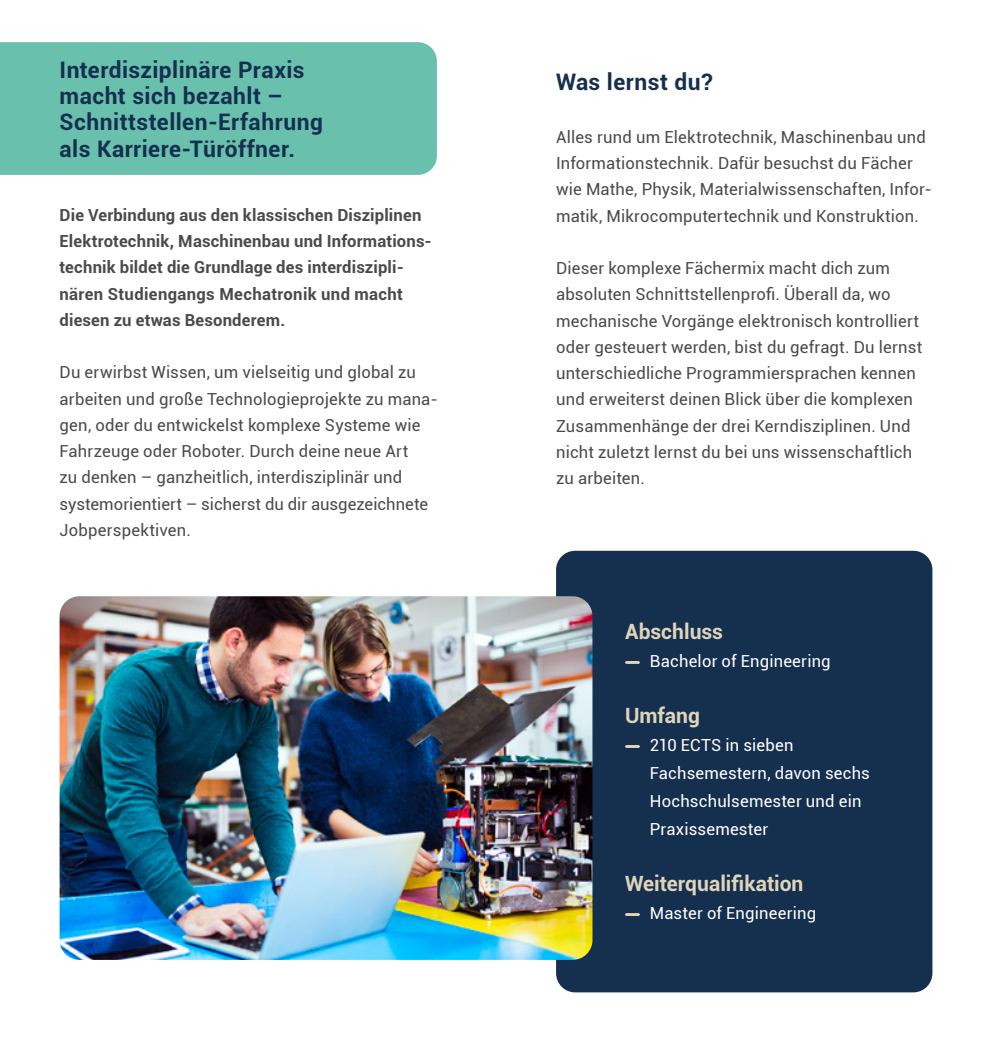
<style>
.page{position:relative;width:993px;height:1042px;background:#fff}
.page>*{position:absolute;margin:0;border:0;box-sizing:border-box;transform-origin:0 0}
.t1{font:700 22.75px/26.2px "Roboto";letter-spacing:.02em;color:#152f4e}
.t2{font:700 21px "Roboto";color:#e0d5bb}
.t3{font:16.62px/26.2px "Roboto";letter-spacing:.01em;color:#4a4a49}
.t4{font:700 16.62px/26.2px "Roboto";letter-spacing:.01em;color:#4a4a49}
.t5{font:16.62px/28px "Roboto";letter-spacing:.01em;color:#fff}
</style>
<div class="page">
<div style="left:0;top:42px;width:437px;height:133px;background:#69c0ac"></div>
<div style="left:556px;top:551px;width:376px;height:441px;background:#152f4e;border-radius:19px"></div>
<hr style="left:625px;top:661px;width:14px;height:3px;background:#e0d5bb">
<hr style="left:625px;top:745px;width:14px;height:3px;background:#e0d5bb">
<hr style="left:625px;top:913px;width:14px;height:3px;background:#e0d5bb">
<img style="left:60px;top:596px;width:532px;height:364px">
<h1 class="t1" style="left:60px;top:56px;width:265px">Interdisziplinäre Praxis macht sich bezahlt –<br>Schnittstellen-Erfahrung als Karriere-Türöffner.</h1>
<p class="t4" style="left:60px;top:201px;width:373px">Die Verbindung aus den klassischen Disziplinen Elektrotechnik, Maschinenbau und Informations&shy;technik bildet die Grundlage des interdiszipli&shy;nären Studiengangs Mechatronik und macht diesen zu etwas Besonderem.</p>
<p class="t3" style="left:60px;top:359px;width:380px">Du erwirbst Wissen, um vielseitig und global zu arbeiten und große Technologieprojekte zu mana&shy;gen, oder du entwickelst komplexe Systeme wie Fahrzeuge oder Roboter. Durch deine neue Art<br>zu denken – ganzheitlich, interdisziplinär und systemorientiert – sicherst du dir ausgezeichnete Jobperspektiven.</p>
<h1 class="t1" style="left:556px;top:68px;width:158px">Was lernst du?</h1>
<p class="t3" style="left:556px;top:123px;width:377px">Alles rund um Elektrotechnik, Maschinenbau und Informationstechnik. Dafür besuchst du Fächer wie Mathe, Physik, Materialwissenschaften, Infor&shy;matik, Mikrocomputertechnik und Konstruktion.</p>
<p class="t3" style="left:556px;top:254px;width:367px">Dieser komplexe Fächermix macht dich zum absoluten Schnittstellenprofi. Überall da, wo mechanische Vorgänge elektronisch kontrolliert oder gesteuert werden, bist du gefragt. Du lernst unterschiedliche Programmiersprachen kennen und erweiterst deinen Blick über die komplexen Zusammenhänge der drei Kerndisziplinen. Und nicht zuletzt lernst du bei uns wissenschaftlich zu arbeiten.</p>
<p class="t2" style="left:625px;top:617px;width:99px">Abschluss</p>
<p class="t5" style="left:649px;top:647px;width:182px">Bachelor of Engineering</p>
<p class="t2" style="left:625px;top:701px;width:76px">Umfang</p>
<p class="t5" style="left:649px;top:731px;width:221px">210 ECTS in sieben<br>Fachsemestern, davon sechs<br>Hochschulsemester und ein<br>Praxissemester</p>
<p class="t2" style="left:625px;top:869px;width:180px">Weiterqualifikation</p>
<p class="t5" style="left:649px;top:899px;width:168px">Master of Engineering</p>
</div>
